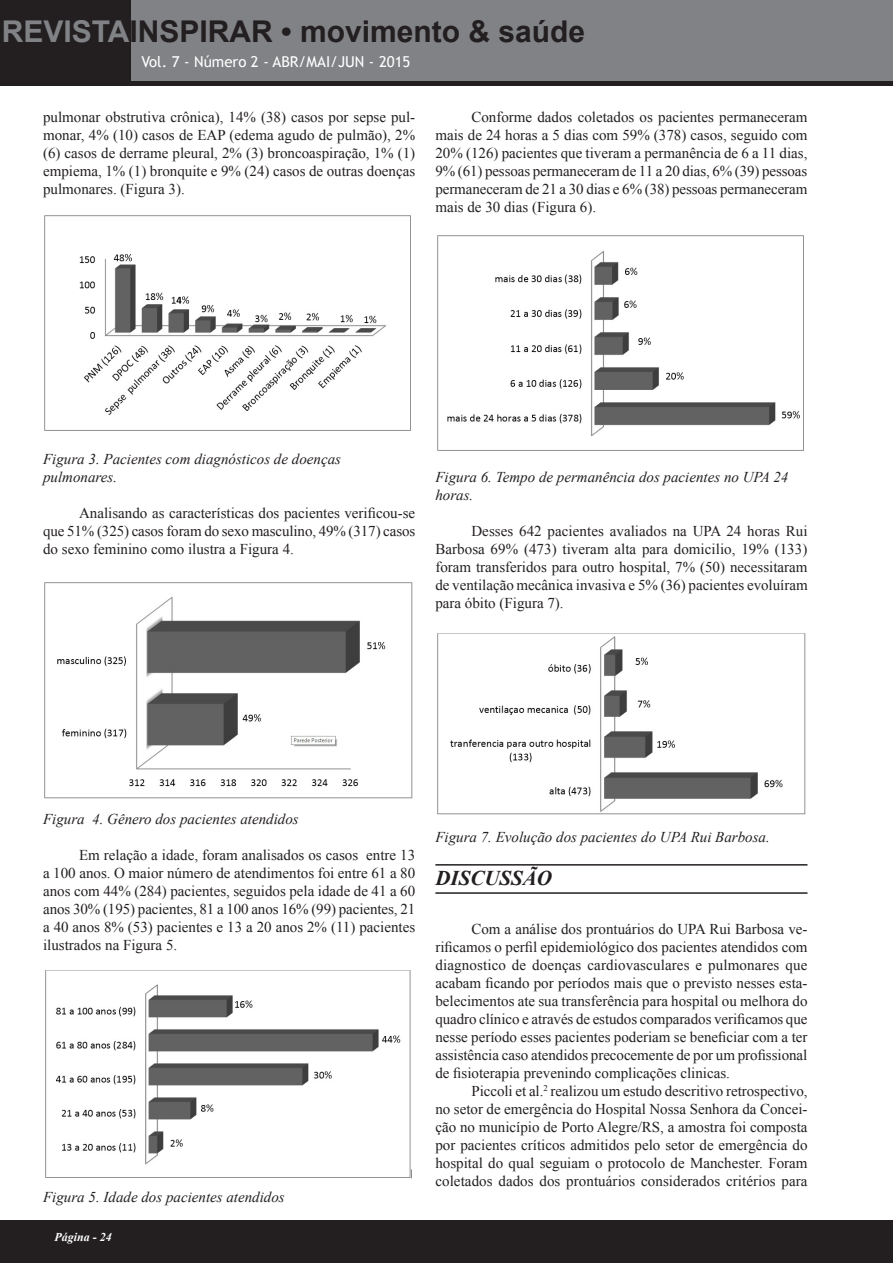
<style>
.page{position:relative;width:893px;height:1263px;background:#fff}
.page>*{position:absolute;margin:0;border:0;box-sizing:border-box;transform-origin:0 0}
.t1{font:700 30px "Arial";color:#231f20}
.Introdução{font:italic 700 21px "Times New Roman";color:#231f20}
.Corpo_do_texto{font:15px/18px "Times New Roman";color:#231f20;text-align:justify}
.Legenda{font:italic 15px/18px "Times New Roman";color:#231f20}
.t2{font:15px "Trebuchet MS";color:#fff}
.t3{font:italic 700 12px "Times New Roman";color:#fff}
.s1{color:#808285}
</style>
<div class="page">
<div style="left:0;top:0;width:893px;height:85px;background:#231f20"></div>
<div style="left:0;top:1220px;width:893px;height:43px;background:#231f20"></div>
<div style="left:132px;top:0;width:761px;height:80px;background:#808285"></div>
<hr style="left:435px;top:864px;width:372px;height:1px;background:#231f20">
<hr style="left:435px;top:892px;width:372px;height:2px;background:#231f20">
<img style="left:44px;top:215px;width:367px;height:216px">
<img style="left:44px;top:582px;width:369px;height:217px">
<img style="left:45px;top:970px;width:367px;height:209px">
<img style="left:437px;top:235px;width:367px;height:216px">
<img style="left:437px;top:633px;width:369px;height:182px">
<h1 class="t1" style="left:2px;top:12px;width:585px"><span class="s1">REVISTA</span>INSPIRAR • movimento &amp; saúde</h1>
<p class="t2" style="left:141px;top:53px;width:271px">Vol. 7 - Número 2 - ABR/MAI/JUN - 2015</p>
<p class="Corpo_do_texto" style="left:43px;top:108px;width:374px">pulmonar obstrutiva crônica), 14% (38) casos por sepse pul&shy;monar, 4% (10) casos de EAP (edema agudo de pulmão), 2% (6) casos de derrame pleural, 2% (3) broncoaspiração, 1% (1) empiema, 1% (1) bronquite e 9% (24) casos de outras doenças pulmonares. (Figura 3).</p>
<p class="Corpo_do_texto" style="left:435px;top:108px;width:374px;text-indent:36px">Conforme dados coletados os pacientes permaneceram mais de 24 horas a 5 dias com 59% (378) casos, seguido com 20% (126) pacientes que tiveram a permanência de 6 a 11 dias, 9% (61) pessoas permaneceram de 11 a 20 dias, 6% (39) pessoas permaneceram de 21 a 30 dias e 6% (38) pessoas permaneceram mais de 30 dias (Figura 6).</p>
<p class="Legenda" style="left:43px;top:450px;width:299px">Figura 3. Pacientes com diagnósticos de doenças pulmonares.</p>
<p class="Corpo_do_texto" style="left:43px;top:504px;width:374px;text-indent:36px">Analisando as características dos pacientes verificou-se que 51% (325) casos foram do sexo masculino, 49% (317) casos do sexo feminino como ilustra a Figura 4.</p>
<p class="Legenda" style="left:435px;top:468px;width:355px">Figura 6. Tempo de permanência dos pacientes no UPA 24 horas.</p>
<p class="Corpo_do_texto" style="left:435px;top:522px;width:374px;text-indent:36px">Desses 642 pacientes avaliados na UPA 24 horas Rui Barbosa 69% (473) tiveram alta para domicilio, 19% (133) foram transferidos para outro hospital, 7% (50) necessitaram de ventilação mecânica invasiva e 5% (36) pacientes evoluíram para óbito (Figura 7).</p>
<p class="Legenda" style="left:43px;top:810px;width:257px">Figura 4. Gênero dos pacientes atendidos</p>
<p class="Corpo_do_texto" style="left:43px;top:846px;width:374px;text-indent:36px">Em relação a idade, foram analisados os casos entre 13 a 100 anos. O maior número de atendimentos foi entre 61 a 80 anos com 44% (284) pacientes, seguidos pela idade de 41 a 60 anos 30% (195) pacientes, 81 a 100 anos 16% (99) pacientes, 21 a 40 anos 8% (53) pacientes e 13 a 20 anos 2% (11) pacientes ilustrados na Figura 5.</p>
<p class="Legenda" style="left:43px;top:1188px;width:243px">Figura 5. Idade dos pacientes atendidos</p>
<p class="t3" style="left:55px;top:1229px;width:59px">Página - 24</p>
<p class="Legenda" style="left:435px;top:828px;width:336px">Figura 7. Evolução dos pacientes do UPA Rui Barbosa.</p>
<p class="Introdução" style="left:435px;top:864px;width:118px">DISCUSSÃO</p>
<p class="Corpo_do_texto" style="left:435px;top:920px;width:374px;text-indent:36px">Com a análise dos prontuários do UPA Rui Barbosa ve&shy;rificamos o perfil epidemiológico dos pacientes atendidos com diagnostico de doenças cardiovasculares e pulmonares que acabam ficando por períodos mais que o previsto nesses esta&shy;belecimentos ate sua transferência para hospital ou melhora do quadro clínico e através de estudos comparados verificamos que nesse período esses pacientes poderiam se beneficiar com a ter assistência caso atendidos precocemente de por um profissional de fisioterapia prevenindo complicações clinicas.</p>
<p class="Corpo_do_texto" style="left:435px;top:1082px;width:374px;text-indent:36px">Piccoli et al.<sup>2</sup> realizou um estudo descritivo retrospectivo, no setor de emergência do Hospital Nossa Senhora da Concei&shy;ção no município de Porto Alegre/RS, a amostra foi composta por pacientes críticos admitidos pelo setor de emergência do hospital do qual seguiam o protocolo de Manchester. Foram coletados dados dos prontuários considerados critérios para</p>
</div>
